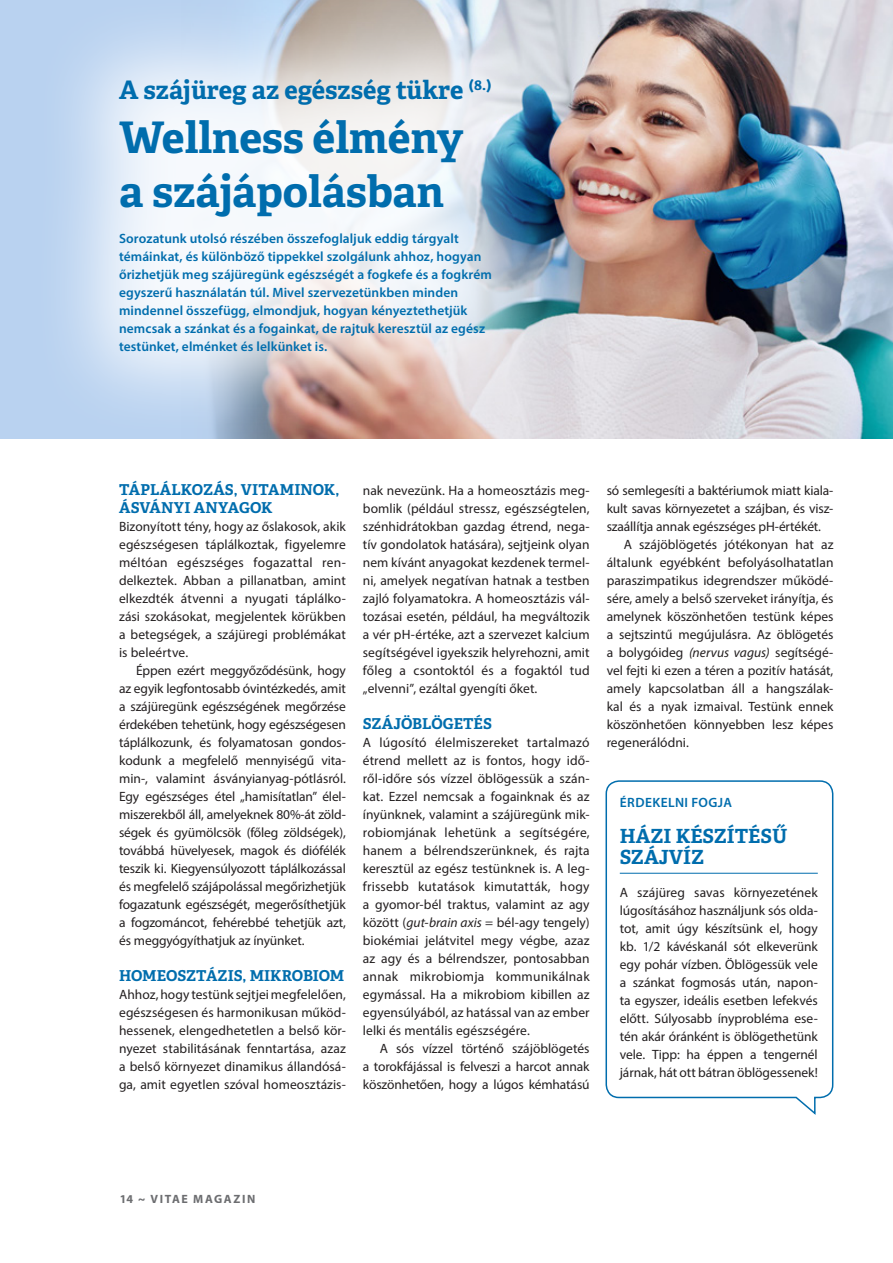
<style>
.page{position:relative;width:893px;height:1263px;background:#fff}
.page>*{position:absolute;margin:0;border:0;box-sizing:border-box;transform-origin:0 0}
.CÍM{font:700 43.5px/54px "Adelle Basic";color:#006dad}
.ALCÍM{font:700 25.5px "Adelle Basic";letter-spacing:-.005em;color:#006dad}
.keretes_CÍM{font:700 19.5px/21px "Adelle Basic";color:#006dad}
.szövegközi_alcímek{font:700 15px/18px "Adelle Basic";color:#006dad}
.Szövegtörzs_nincs_be{font:13.5px/18px "Myriad Pro";letter-spacing:.005em;color:#231f20;text-align:justify}
.Szövegtörzs{font:13.5px/18px "Myriad Pro";letter-spacing:-.01em;color:#231f20;text-align:justify}
.lead{font:600 13.5px/18px "Myriad Pro";letter-spacing:.005em;color:#006dad}
.keretes_ALcím{font:600 13.5px "Myriad Pro";letter-spacing:.03em;color:#006dad}
.t1{font:700 12px "Myriad Pro";letter-spacing:.13em;color:#6c6d70}
.s1{font-style:italic}
</style>
<div class="page">
<div style="left:0;top:0;width:893px;height:438px;background:#b9d2f0"></div>
<img style="left:576px;top:0;width:317px;height:438px">
<div style="left:31px;top:0;width:545px;height:440px;background:#fff;opacity:.88"></div>
<svg style="left:605px;top:780px;width:229px;height:335px"></svg>
<p class="ALCÍM" style="left:119px;top:73px;width:374px">A szájüreg az egészség tükre <sup>(8.)</sup></p>
<p class="CÍM" style="left:119px;top:110px;width:346px">Wellness élmény a szájápolásban</p>
<p class="lead" style="left:119px;top:229px;width:374px">Sorozatunk utolsó részében összefoglaljuk eddig tárgyalt témáinkat, és különböző tippekkel szolgálunk ahhoz, hogyan őrizhetjük meg szájüregünk egészségét a fogkefe és a fogkrém egyszerű használatán túl. Mivel szervezetünkben minden mindennel összefügg, elmondjuk, hogyan kényeztethetjük nemcsak a szánkat és a fogainkat, de rajtuk keresztül az egész testünket, elménket és lelkünket is.</p>
<p class="szövegközi_alcímek" style="left:119px;top:480px;width:222px">TÁPLÁLKOZÁS, VITAMINOK,<br>ÁSVÁNYI ANYAGOK</p>
<p class="Szövegtörzs_nincs_be" style="left:119px;top:517px;width:228px">Bizonyított tény, hogy az őslakosok, akik egészségesen táplálkoztak, figyelemre méltóan egészséges fogazattal ren&shy;delkeztek. Abban a pillanatban, amint elkezdték átvenni a nyugati táplálko&shy;zási szokásokat, megjelentek körükben a betegségek, a szájüregi problémákat is beleértve.</p>
<p class="Szövegtörzs" style="left:119px;top:661px;width:228px;text-indent:17px">Éppen ezért meggyőződésünk, hogy az egyik legfontosabb óvintézkedés, amit a szájüregünk egészségének megőrzése érdekében tehetünk, hogy egészségesen táplálkozunk, és folyamatosan gondos&shy;kodunk a megfelelő mennyiségű vita&shy;min-, valamint ásványianyag-pótlásról.<br>Egy egészséges étel „hamisítatlan” élel&shy;miszerekből áll, amelyeknek 80%-át zöld&shy;ségek és gyümölcsök (főleg zöldségek), továbbá hüvelyesek, magok és diófélék teszik ki. Kiegyensúlyozott táplálkozással és megfelelő szájápolással megőrizhetjük fogazatunk egészségét, megerősíthetjük a fogzománcot, fehérebbé tehetjük azt, és meggyógyíthatjuk az ínyünket.</p>
<p class="szövegközi_alcímek" style="left:119px;top:966px;width:227px">HOMEOSZTÁZIS, MIKROBIOM</p>
<p class="Szövegtörzs_nincs_be" style="left:119px;top:985px;width:228px">Ahhoz, hogy testünk sejtjei megfelelően, egészségesen és harmonikusan működ&shy;hessenek, elengedhetetlen a belső kör&shy;nyezet stabilitásának fenntartása, azaz a belső környezet dinamikus állandósá&shy;ga, amit egyetlen szóval homeosztázis-</p>
<p class="Szövegtörzs_nincs_be" style="left:363px;top:481px;width:228px">nak nevezünk. Ha a homeosztázis meg&shy;bomlik (például stressz, egészségtelen, szénhidrátokban gazdag étrend, nega&shy;tív gondolatok hatására), sejtjeink olyan nem kívánt anyagokat kezdenek termel&shy;ni, amelyek negatívan hatnak a testben zajló folyamatokra. A homeosztázis vál&shy;tozásai esetén, például, ha megváltozik a vér pH-értéke, azt a szervezet kalcium segítségével igyekszik helyrehozni, amit főleg a csontoktól és a fogaktól tud „elvenni”, ezáltal gyengíti őket.</p>
<p class="szövegközi_alcímek" style="left:363px;top:714px;width:131px">SZÁJÖBLÖGETÉS</p>
<p class="Szövegtörzs_nincs_be" style="left:363px;top:733px;width:228px">A lúgosító élelmiszereket tartalmazó étrend mellett az is fontos, hogy idő&shy;ről-időre sós vízzel öblögessük a szán&shy;kat. Ezzel nemcsak a fogainknak és az ínyünknek, valamint a szájüregünk mik&shy;robiomjának lehetünk a segítségére, hanem a bélrendszerünknek, és rajta keresztül az egész testünknek is. A leg&shy;frissebb kutatások kimutatták, hogy a gyomor-bél traktus, valamint az agy között (<span class="s1">gut-brain axis</span> = bél-agy tengely) biokémiai jelátvitel megy végbe, azaz az agy és a bélrendszer, pontosabban annak mikrobiomja kommunikálnak egymással. Ha a mikrobiom kibillen az egyensúlyából, az hatással van az ember lelki és mentális egészségére.</p>
<p class="Szövegtörzs" style="left:363px;top:1039px;width:228px;text-indent:17px">A sós vízzel történő szájöblögetés a torokfájással is felveszi a harcot annak köszönhetően, hogy a lúgos kémhatású</p>
<p class="Szövegtörzs" style="left:607px;top:481px;width:228px">só semlegesíti a baktériumok miatt kiala&shy;kult savas környezetet a szájban, és vis - szaállítja annak egészséges pH-értékét.</p>
<p class="Szövegtörzs" style="left:607px;top:535px;width:228px;text-indent:17px">A szájöblögetés jótékonyan hat az általunk egyébként befolyásolhatatlan paraszimpatikus idegrendszer működé&shy;sére, amely a belső szerveket irányítja, és amelynek köszönhetően testünk képes a sejtszintű megújulásra. Az öblögetés a bolygóideg <span class="s1">(nervus vagus)</span> segítségé&shy;vel fejti ki ezen a téren a pozitív hatását, amely kapcsolatban áll a hangszálak&shy;kal és a nyak izmaival. Testünk ennek köszönhetően könnyebben lesz képes regenerálódni.</p>
<p class="keretes_ALcím" style="left:620px;top:794px;width:113px">ÉRDEKELNI FOGJA</p>
<p class="keretes_CÍM" style="left:620px;top:826px;width:169px">HÁZI KÉSZÍTÉSŰ<br>SZÁJVÍZ</p>
<p class="Szövegtörzs_nincs_be" style="left:620px;top:884px;width:200px">A szájüreg savas környezetének lúgosításához használjunk sós olda&shy;tot, amit úgy készítsünk el, hogy kb. 1/2 kávéskanál sót elkeverünk egy pohár vízben. Öblögessük vele a szánkat fogmosás után, napon&shy;ta egyszer, ideális esetben lefekvés előtt. Súlyosabb ínyprobléma ese&shy;tén akár óránként is öblögethetünk vele. Tipp: ha éppen a tengernél járnak, hát ott bátran öblögessenek!</p>
<p class="t1" style="left:119px;top:1191px;width:138px">14 ~ VITAE MAGAZIN</p>
</div>
